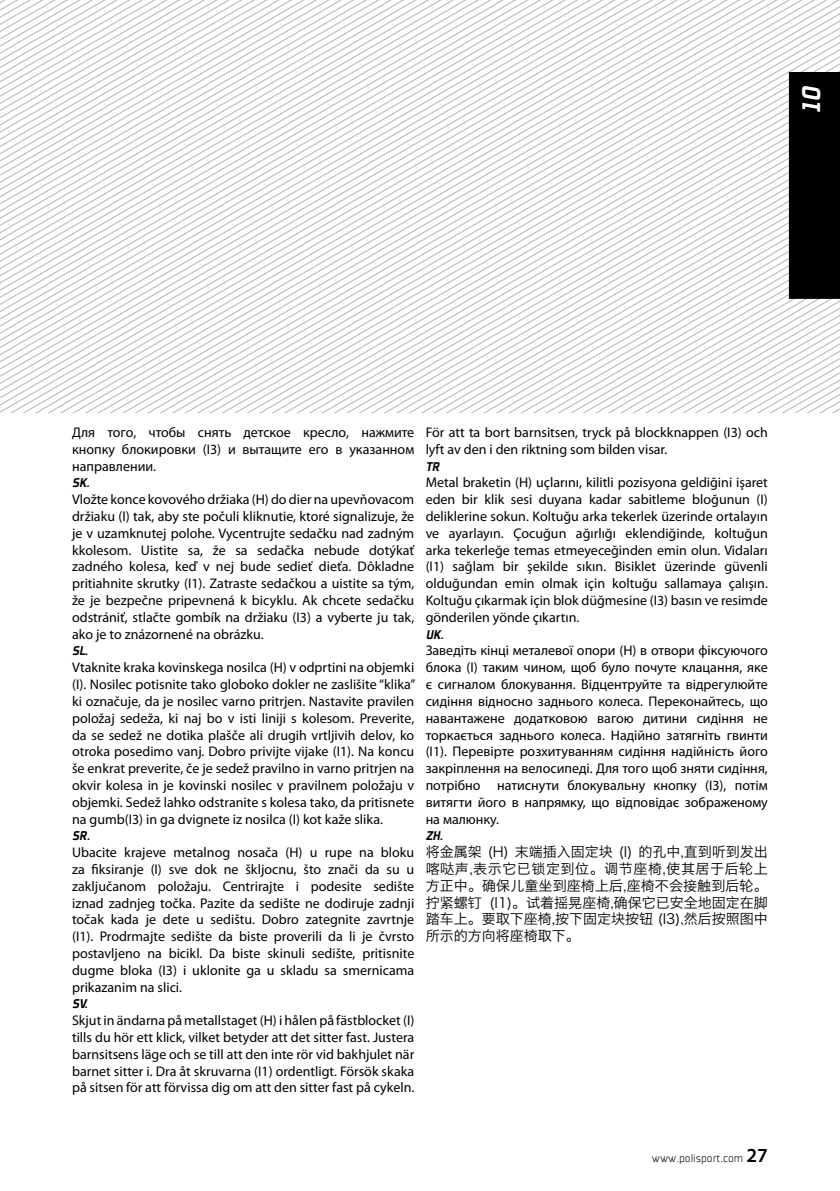
<style>
.page{position:relative;width:840px;height:1191px;background:#fff}
.page>*{position:absolute;margin:0;border:0;box-sizing:border-box;transform-origin:0 0}
.t1{font:28px "Plexes Black Italic Pro";color:#fff}
.t2{font:14px/16.8px "Myriad Pro";color:#000;text-align:justify}
.t3{font:14px/16.8px "Hiragino Sans GB W3";color:#000;text-align:justify}
.t4{font:14px "Plexes Black Italic Pro";letter-spacing:-.01em;color:#000}
.t5{font:12px "Plexes Light Pro";color:#000}
.s1{font-family:"Myriad Pro";font-weight:600;font-size:20px}
</style>
<div class="page">
<svg style="left:0;top:0;width:839px;height:412px"></svg>
<div style="left:788px;top:72px;width:51px;height:227px;background:#000"></div>
<h1 class="t1" style="left:792px;top:113px;width:29px;rotate:-90deg">10</h1>
<p class="t2" style="left:72px;top:424px;width:343px">Для того, чтобы снять детское кресло, нажмите кнопку блокировки (I3) и вытащите его в указанном направлении.</p>
<p class="t4" style="left:72px;top:474px;width:19px">SK.</p>
<p class="t2" style="left:72px;top:491px;width:343px">Vložte konce kovového držiaka (H) do dier na upevňovacom držiaku (I) tak, aby ste počuli kliknutie, ktoré signalizuje, že je v uzamknutej polohe. Vycentrujte sedačku nad zadným kkolesom. Uistite sa, že sa sedačka nebude dotýkať zadného kolesa, keď v nej bude sedieť dieťa. Dôkladne pritiahnite skrutky (I1). Zatraste sedačkou a uistite sa tým, že je bezpečne pripevnená k bicyklu. Ak chcete sedačku odstrániť, stlačte gombík na držiaku (I3) a vyberte ju tak, ako je to znázornené na obrázku.</p>
<p class="t4" style="left:72px;top:642px;width:18px">SL.</p>
<p class="t2" style="left:72px;top:659px;width:345px">Vtaknite kraka kovinskega nosilca (H) v odprtini na objemki (I). Nosilec potisnite tako globoko dokler ne zaslišite “klika” ki označuje, da je nosilec varno pritrjen. Nastavite pravilen položaj sedeža, ki naj bo v isti liniji s kolesom. Preverite, da se sedež ne dotika plašče ali drugih vrtljivih delov, ko otroka posedimo vanj. Dobro privijte vijake (I1). Na koncu še enkrat preverite, če je sedež pravilno in varno pritrjen na okvir kolesa in je kovinski nosilec v pravilnem položaju v objemki. Sedež lahko odstranite s kolesa tako, da pritisnete na gumb(I3) in ga dvignete iz nosilca (I) kot kaže slika.</p>
<p class="t4" style="left:72px;top:826px;width:19px">SR.</p>
<p class="t2" style="left:72px;top:844px;width:343px">Ubacite krajeve metalnog nosača (H) u rupe na bloku za fiksiranje (I) sve dok ne škljocnu, što znači da su u zaključanom položaju. Centrirajte i podesite sedište iznad zadnjeg točka. Pazite da sedište ne dodiruje zadnji točak kada je dete u sedištu. Dobro zategnite zavrtnje (I1). Prodrmajte sedište da biste proverili da li je čvrsto postavljeno na bicikl. Da biste skinuli sedište, pritisnite dugme bloka (I3) i uklonite ga u skladu sa smernicama prikazanim na slici.</p>
<p class="t4" style="left:72px;top:994px;width:17px">SV.</p>
<p class="t2" style="left:72px;top:1012px;width:343px">Skjut in ändarna på metallstaget (H) i hålen på fästblocket (I) tills du hör ett klick, vilket betyder att det sitter fast. Justera barnsitsens läge och se till att den inte rör vid bakhjulet när barnet sitter i. Dra åt skruvarna (I1) ordentligt. Försök skaka på sitsen för att förvissa dig om att den sitter fast på cykeln.</p>
<p class="t2" style="left:425px;top:424px;width:343px">För att ta bort barnsitsen, tryck på blockknappen (I3) och lyft av den i den riktning som bilden visar.</p>
<p class="t4" style="left:425px;top:457px;width:15px">TR</p>
<p class="t2" style="left:425px;top:474px;width:343px">Metal braketin (H) uçlarını, kilitli pozisyona geldiğini işaret eden bir klik sesi duyana kadar sabitleme bloğunun (I) deliklerine sokun. Koltuğu arka tekerlek üzerinde ortalayın ve ayarlayın. Çocuğun ağırlığı eklendiğinde, koltuğun arka tekerleğe temas etmeyeceğinden emin olun. Vidaları (I1) sağlam bir şekilde sıkın. Bisiklet üzerinde güvenli olduğundan emin olmak için koltuğu sallamaya çalışın.<br>Koltuğu çıkarmak için blok düğmesine (I3) basın ve resimde gönderilen yönde çıkartın.</p>
<p class="t4" style="left:425px;top:625px;width:19px">UK.</p>
<p class="t2" style="left:425px;top:642px;width:343px">Заведіть кінці металевої опори (H) в отвори фіксуючого блока (I) таким чином, щоб було почуте клацання, яке є сигналом блокування. Відцентруйте та відрегулюйте сидіння відносно заднього колеса. Переконайтесь, що навантажене додатковою вагою дитини сидіння не торкається заднього колеса. Надійно затягніть гвинти (I1). Перевірте розхитуванням сидіння надійність його закріплення на велосипеді. Для того щоб зняти сидіння, потрібно натиснути блокувальну кнопку (I3), потім витягти його в напрямку, що відповідає зображеному на малюнку.</p>
<p class="t4" style="left:425px;top:826px;width:19px">ZH.</p>
<p class="t3" style="left:425px;top:843px;width:343px">将金属架 (H) 末端插入固定块 (I) 的孔中,直到听到发出喀哒声,表示它已锁定到位。调节座椅,使其居于后轮上方正中。确保儿童坐到座椅上后,座椅不会接触到后轮。拧紧螺钉 (I1)。试着摇晃座椅,确保它已安全地固定在脚踏车上。要取下座椅,按下固定块按钮 (I3),然后按照图中所示的方向将座椅取下。</p>
<p class="t5" style="left:651px;top:1150px;width:117px">www.polisport.com <span class="s1">27</span></p>
</div>
